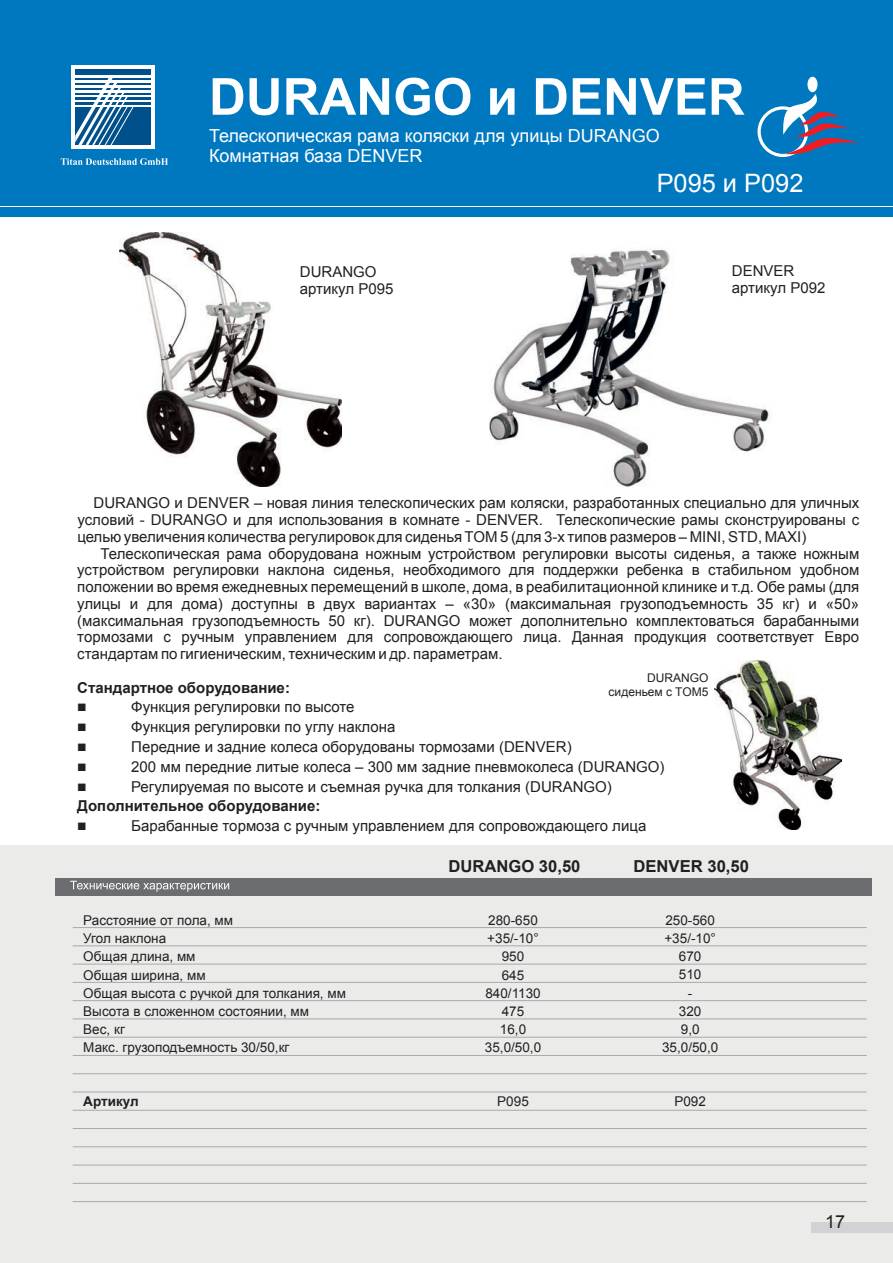
<style>
.page{position:relative;width:893px;height:1263px;background:#fff}
.page>*{position:absolute;margin:0;border:0;box-sizing:border-box;transform-origin:0 0}
.t1{font:700 51px "Arial";color:#fff}
.t2{font:25.35px "Arial";color:#fff}
.t3{font:18px/20.1px "Arial";color:#fff}
.t4{font:18px "Arial";color:#231f20}
.t5{font:700 16.5px "Arial";color:#231f20}
.t6{font:15px/16.8px "Arial";color:#231f20;text-align:justify}
.t7{font:700 15px "Arial";color:#231f20}
.t8{font:13.5px/18.1px "Arial";color:#231f20;text-align:center}
.t9{font:700 13.5px "Arial";color:#231f20}
.t10{font:12.75px "Wingdings";color:#231f20}
.t11{font:12px/13.4px "Arial";color:#231f20;text-align:right}
</style>
<div class="page">
<img style="left:489px;top:248px;width:282px;height:239px">
<img style="left:714px;top:660px;width:128px;height:169px">
<img style="left:120px;top:232px;width:221px;height:254px">
<div style="left:0;top:845px;width:893px;height:418px;background:#ebebea"></div>
<hr style="left:73px;top:927px;width:794px;height:1px;background:#a8a9ad">
<hr style="left:73px;top:1201px;width:794px;height:1px;background:#a8a9ad">
<hr style="left:73px;top:945px;width:794px;height:1px;background:#a8a9ad">
<hr style="left:73px;top:964px;width:794px;height:1px;background:#a8a9ad">
<hr style="left:73px;top:982px;width:794px;height:1px;background:#a8a9ad">
<hr style="left:73px;top:1000px;width:794px;height:1px;background:#a8a9ad">
<hr style="left:73px;top:1018px;width:794px;height:1px;background:#a8a9ad">
<hr style="left:73px;top:1037px;width:794px;height:1px;background:#a8a9ad">
<hr style="left:73px;top:1055px;width:794px;height:1px;background:#a8a9ad">
<hr style="left:73px;top:1073px;width:794px;height:1px;background:#a8a9ad">
<hr style="left:73px;top:1091px;width:794px;height:1px;background:#a8a9ad">
<hr style="left:73px;top:1110px;width:794px;height:1px;background:#a8a9ad">
<hr style="left:73px;top:1128px;width:794px;height:1px;background:#a8a9ad">
<hr style="left:73px;top:1146px;width:794px;height:1px;background:#a8a9ad">
<hr style="left:73px;top:1165px;width:794px;height:1px;background:#a8a9ad">
<hr style="left:73px;top:1183px;width:794px;height:1px;background:#a8a9ad">
<div style="left:55px;top:878px;width:817px;height:17px;background:#6c6d70"></div>
<svg style="left:70px;top:881px;width:159px;height:11px"></svg>
<div style="left:0;top:0;width:893px;height:205px;background:#0078bf"></div>
<div style="left:71px;top:65px;width:83px;height:83px;background:#fff"></div>
<div style="left:75px;top:70px;width:75px;height:75px;background:#00518b"></div>
<hr style="left:75px;top:75px;width:76px;height:2px;background:#fff">
<hr style="left:75px;top:80px;width:76px;height:2px;background:#fff">
<hr style="left:75px;top:85px;width:76px;height:2px;background:#fff">
<hr style="left:75px;top:90px;width:76px;height:2px;background:#fff">
<hr style="left:75px;top:95px;width:76px;height:2px;background:#fff">
<hr style="left:75px;top:101px;width:76px;height:1px;background:#fff">
<hr style="left:75px;top:106px;width:76px;height:1px;background:#fff">
<svg style="left:75px;top:77px;width:59px;height:68px"></svg>
<div style="left:0;top:208px;width:893px;height:9px;background:#0078bf"></div>
<svg style="left:61px;top:158px;width:107px;height:7px"></svg>
<div style="left:811px;top:1222px;width:82px;height:10px;background:#d1d2d4"></div>
<div style="left:757px;top:106px;width:51px;height:51px;border:3px solid #fff;border-radius:50%"></div>
<div style="left:807px;top:77px;width:10px;height:15px;background:#fff;border-radius:50%"></div>
<svg style="left:781px;top:91px;width:78px;height:64px"></svg>
<h1 class="t1" style="left:209px;top:78px;width:537px">DURANGO и DENVER</h1>
<p class="t3" style="left:209px;top:127px;width:452px">Телескопическая рама коляски для улицы DURANGO<br>Комнатная база DENVER</p>
<h2 class="t2" style="left:657px;top:174px;width:148px">P095 и P092</h2>
<p class="t6" style="left:300px;top:265px;width:95px">DURANGO артикул P095</p>
<p class="t6" style="left:732px;top:264px;width:95px">DENVER артикул P092</p>
<p class="t6" style="left:77px;top:496px;width:783px;text-indent:16px">DURANGO и DENVER – новая линия телескопических рам коляски, разработанных специально для уличных условий - DURANGO и для использования в комнате - DENVER. Телескопические рамы сконструированы с целью увеличения количества регулировок для сиденья TOM 5 (для 3-х типов размеров – MINI, STD, MAXI)</p>
<p class="t6" style="left:77px;top:546px;width:783px;text-indent:23px">Телескопическая рама оборудована ножным устройством регулировки высоты сиденья, а также ножным устройством регулировки наклона сиденья, необходимого для поддержки ребенка в стабильном удобном положении во время ежедневных перемещений в школе, дома, в реабилитационной клинике и т.д. Обе рамы (для улицы и для дома) доступны в двух вариантах – «30» (максимальная грузоподъемность 35 кг) и «50» (максимальная грузоподъемность 50 кг). DURANGO может дополнительно комплектоваться барабанными тормозами с ручным управлением для сопровождающего лица. Данная продукция соответствует Евро стандартам по гигиеническим, техническим и др. параметрам.</p>
<p class="t7" style="left:77px;top:682px;width:214px">Стандартное оборудование:</p>
<p class="t6" style="left:131px;top:720px;width:266px">Функция регулировки по углу наклона</p>
<p class="t10" style="left:77px;top:742px;width:11px">■</p>
<p class="t6" style="left:131px;top:740px;width:442px">Передние и задние колеса оборудованы тормозами (DENVER)</p>
<p class="t10" style="left:77px;top:762px;width:11px">■</p>
<p class="t6" style="left:131px;top:759px;width:535px">200 мм передние литые колеса – 300 мм задние пневмоколеса (DURANGO)</p>
<p class="t10" style="left:77px;top:782px;width:11px">■</p>
<p class="t6" style="left:131px;top:779px;width:482px">Регулируемая по высоте и съемная ручка для толкания (DURANGO)</p>
<p class="t7" style="left:77px;top:800px;width:245px">Дополнительное оборудование:</p>
<p class="t10" style="left:77px;top:821px;width:11px">■</p>
<p class="t6" style="left:131px;top:819px;width:517px">Барабанные тормоза с ручным управлением для сопровождающего лица</p>
<p class="t11" style="left:609px;top:673px;width:101px">DURANGO сиденьем с TOM5</p>
<p class="t6" style="left:131px;top:700px;width:225px">Функция регулировки по высоте</p>
<p class="t8" style="left:83px;top:913px;width:264px;text-align:left">Расстояние от пола, мм<br>Угол наклона<br>Общая длина, мм<br>Общая ширина, мм<br>Общая высота с ручкой для толкания, мм<br>Высота в сложенном состоянии, мм<br>Вес, кг<br>Макс. грузоподъемность 30/50,кг</p>
<p class="t9" style="left:83px;top:1096px;width:57px">Артикул</p>
<p class="t5" style="left:448px;top:859px;width:134px">DURANGO 30,50</p>
<p class="t5" style="left:633px;top:859px;width:117px">DENVER 30,50</p>
<p class="t8" style="left:485px;top:913px;width:58px">280-650 +35/-10°<br>950<br>645<br>840/1130<br>475<br>16,0<br>35,0/50,0</p>
<p class="t8" style="left:497px;top:1093px;width:33px">P095</p>
<p class="t8" style="left:662px;top:913px;width:58px">250-560 +35/-10°<br>670<br>510<br>-<br>320<br>9,0<br>35,0/50,0</p>
<p class="t8" style="left:674px;top:1093px;width:33px">P092</p>
<p class="t4" style="left:825px;top:1215px;width:22px">17</p>
</div>
